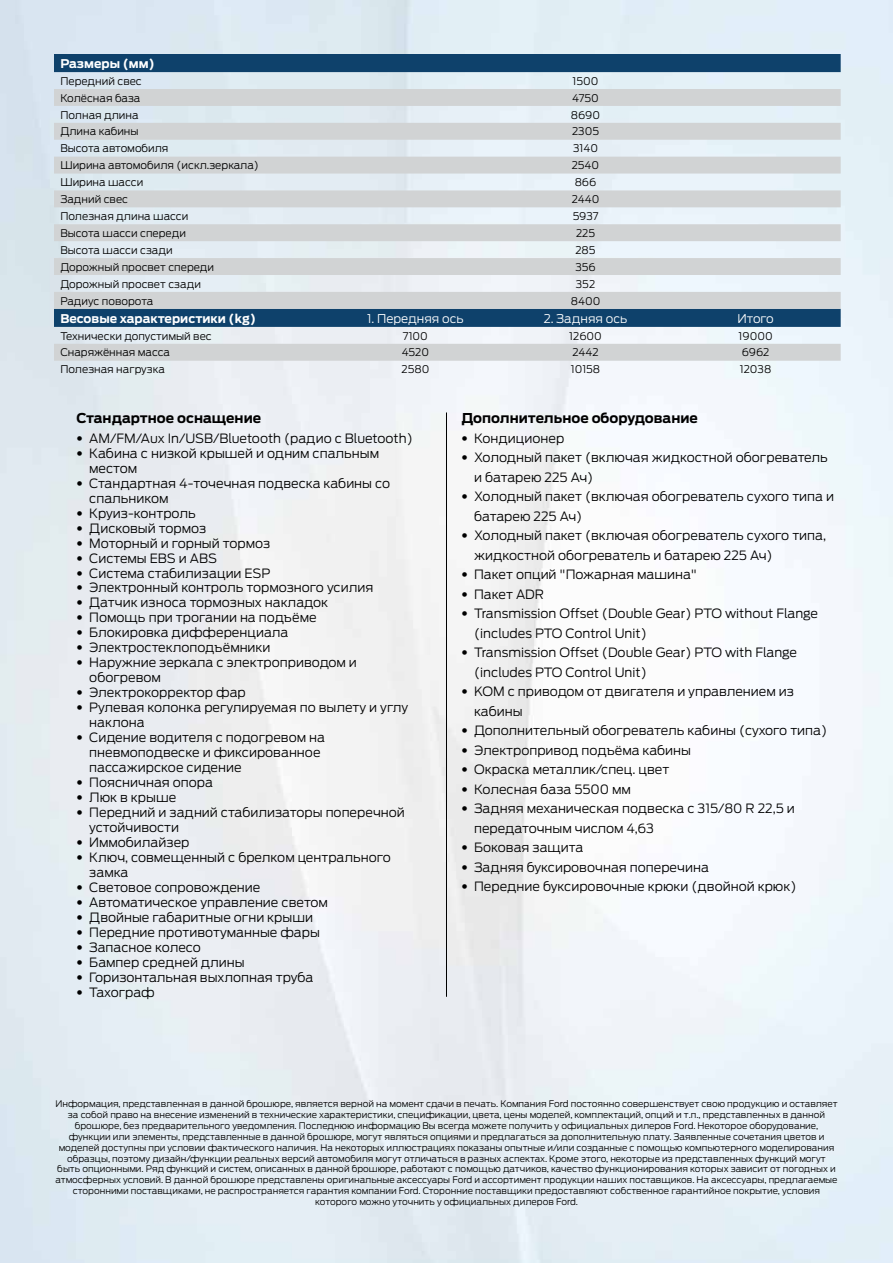
<style>
.page{position:relative;width:893px;height:1263px;background:#fff}
.page>*{position:absolute;margin:0;border:0;box-sizing:border-box;transform-origin:0 0}
.t1{font:700 13.5px "Ford Antenna";color:#000}
.t2{font:300 12.75px/15px "Ford Antenna";color:#000}
.t3{font:700 12px "Ford Antenna";color:#fff}
.t4{font:300 12px "Ford Antenna";color:#fff}
.t5{font:300 10.5px "Ford Antenna";color:#000}
.t6{font:300 9px/10.8px "Ford Antenna";color:#000;text-align:center}
.s1{font-family:"Helvetica Neue LT Std"}
</style>
<div class="page">
<hr style="left:446px;top:412px;width:1px;height:585px;background:#000">
<svg style="left:54px;top:54px;width:787px;height:35px;background:#7393ac"></svg>
<svg style="left:54px;top:89px;width:787px;height:272px;background:#cdd5dc"></svg>
<div style="left:54px;top:292px;width:787px;height:17px;background:#d1d3d4"></div>
<p class="t3" style="left:60px;top:53px;width:96px">Размеры (мм)</p>
<p class="t5" style="left:60px;top:72px;width:83px">Передний свес</p>
<p class="t5" style="left:573px;top:72px;width:27px">1500</p>
<p class="t5" style="left:60px;top:89px;width:82px">Колёсная база</p>
<p class="t5" style="left:572px;top:89px;width:28px">4750</p>
<p class="t5" style="left:60px;top:106px;width:80px">Полная длина</p>
<p class="t5" style="left:571px;top:106px;width:31px">8690</p>
<p class="t5" style="left:60px;top:123px;width:80px">Длина кабины</p>
<p class="t5" style="left:572px;top:123px;width:28px">2305</p>
<p class="t5" style="left:60px;top:140px;width:110px">Высота автомобиля</p>
<p class="t5" style="left:573px;top:140px;width:26px">3140</p>
<p class="t5" style="left:60px;top:157px;width:200px">Ширина автомобиля (искл.зеркала)</p>
<p class="t5" style="left:572px;top:157px;width:29px">2540</p>
<p class="t5" style="left:60px;top:173px;width:84px">Ширина шасси</p>
<p class="t5" style="left:575px;top:173px;width:23px">866</p>
<p class="t5" style="left:60px;top:190px;width:69px">Задний свес</p>
<p class="t5" style="left:572px;top:190px;width:29px">2440</p>
<p class="t5" style="left:60px;top:207px;width:129px">Полезная длина шасси</p>
<p class="t5" style="left:573px;top:207px;width:27px">5937</p>
<p class="t5" style="left:60px;top:224px;width:127px">Высота шасси спереди</p>
<p class="t5" style="left:576px;top:224px;width:21px">225</p>
<p class="t5" style="left:60px;top:241px;width:114px">Высота шасси сзади</p>
<p class="t5" style="left:575px;top:241px;width:22px">285</p>
<p class="t5" style="left:60px;top:258px;width:155px">Дорожный просвет спереди</p>
<p class="t5" style="left:575px;top:258px;width:22px">356</p>
<p class="t5" style="left:60px;top:275px;width:142px">Дорожный просвет сзади</p>
<p class="t5" style="left:576px;top:275px;width:21px">352</p>
<p class="t5" style="left:60px;top:292px;width:95px">Радиус поворота</p>
<p class="t5" style="left:571px;top:292px;width:31px">8400</p>
<p class="t3" style="left:60px;top:307px;width:197px">Весовые характеристики (kg)</p>
<p class="t4" style="left:367px;top:308px;width:98px">1. Передняя ось</p>
<p class="t4" style="left:544px;top:308px;width:85px">2. Задняя ось</p>
<p class="t4" style="left:737px;top:308px;width:38px">Итого</p>
<p class="t5" style="left:60px;top:327px;width:153px">Технически допустимый вес</p>
<p class="t5" style="left:403px;top:327px;width:26px">7100</p>
<p class="t5" style="left:569px;top:327px;width:34px">12600</p>
<p class="t5" style="left:739px;top:327px;width:36px">19000</p>
<p class="t5" style="left:60px;top:344px;width:111px">Снаряжённая масса</p>
<p class="t5" style="left:402px;top:344px;width:29px">4520</p>
<p class="t5" style="left:572px;top:344px;width:28px">2442</p>
<p class="t5" style="left:742px;top:344px;width:29px">6962</p>
<p class="t5" style="left:60px;top:361px;width:106px">Полезная нагрузка</p>
<p class="t5" style="left:402px;top:361px;width:29px">2580</p>
<p class="t5" style="left:571px;top:361px;width:31px">10158</p>
<p class="t5" style="left:740px;top:361px;width:33px">12038</p>
<p class="t1" style="left:77px;top:406px;width:186px">Стандартное оснащение</p>
<p class="t2" style="left:77px;top:429px;width:338px"><span class="s1">•</span> AM/FM/Aux In/USB/Bluetooth (радио с Bluetooth)</p>
<p class="t2" style="left:89px;top:444px;width:291px;text-indent:-13px"><span class="s1">•</span> Кабина с низкой крышей и одним спальным местом</p>
<p class="t2" style="left:89px;top:474px;width:302px;text-indent:-13px"><span class="s1">•</span> Стандартная 4-точечная подвеска кабины со спальником</p>
<p class="t2" style="left:77px;top:504px;width:121px"><span class="s1">•</span> Круиз-контроль</p>
<p class="t2" style="left:77px;top:519px;width:131px"><span class="s1">•</span> Дисковый тормоз</p>
<p class="t2" style="left:77px;top:534px;width:195px"><span class="s1">•</span> Моторный и горный тормоз</p>
<p class="t2" style="left:77px;top:549px;width:142px"><span class="s1">•</span> Системы EBS и ABS</p>
<p class="t2" style="left:77px;top:564px;width:195px"><span class="s1">•</span> Система стабилизации ESP</p>
<p class="t2" style="left:77px;top:579px;width:298px"><span class="s1">•</span> Электронный контроль тормозного усилия</p>
<p class="t2" style="left:77px;top:594px;width:253px"><span class="s1">•</span> Датчик износа тормозных накладок</p>
<p class="t2" style="left:77px;top:609px;width:242px"><span class="s1">•</span> Помощь при трогании на подъёме</p>
<p class="t2" style="left:77px;top:624px;width:213px"><span class="s1">•</span> Блокировка дифференциала</p>
<p class="t2" style="left:77px;top:639px;width:196px"><span class="s1">•</span> Электростеклоподъёмники</p>
<p class="t2" style="left:89px;top:654px;width:269px;text-indent:-13px"><span class="s1">•</span> Наружние зеркала с электроприводом и обогревом</p>
<p class="t2" style="left:77px;top:684px;width:171px"><span class="s1">•</span> Электрокорректор фар</p>
<p class="t2" style="left:89px;top:698px;width:320px;text-indent:-13px"><span class="s1">•</span> Рулевая колонка регулируемая по вылету и углу наклона</p>
<p class="t2" style="left:89px;top:728px;width:237px;text-indent:-13px"><span class="s1">•</span> Сидение водителя с подогревом на пневмоподвеске и фиксированное пассажирское сидение</p>
<p class="t2" style="left:77px;top:773px;width:138px"><span class="s1">•</span> Поясничная опора</p>
<p class="t2" style="left:77px;top:788px;width:101px"><span class="s1">•</span> Люк в крыше</p>
<p class="t2" style="left:89px;top:803px;width:317px;text-indent:-13px"><span class="s1">•</span> Передний и задний стабилизаторы поперечной устойчивости</p>
<p class="t2" style="left:77px;top:833px;width:114px"><span class="s1">•</span> Иммобилайзер</p>
<p class="t2" style="left:89px;top:848px;width:303px;text-indent:-13px"><span class="s1">•</span> Ключ, совмещенный с брелком центрального замка</p>
<p class="t2" style="left:77px;top:878px;width:185px"><span class="s1">•</span> Световое сопровождение</p>
<p class="t2" style="left:77px;top:893px;width:253px"><span class="s1">•</span> Автоматическое управление светом</p>
<p class="t2" style="left:77px;top:908px;width:238px"><span class="s1">•</span> Двойные габаритные огни крыши</p>
<p class="t2" style="left:77px;top:923px;width:245px"><span class="s1">•</span> Передние противотуманные фары</p>
<p class="t2" style="left:77px;top:938px;width:126px"><span class="s1">•</span> Запасное колесо</p>
<p class="t2" style="left:77px;top:953px;width:170px"><span class="s1">•</span> Бампер средней длины</p>
<p class="t2" style="left:77px;top:968px;width:238px"><span class="s1">•</span> Горизонтальная выхлопная труба</p>
<p class="t2" style="left:77px;top:983px;width:80px"><span class="s1">•</span> Тахограф</p>
<p class="t1" style="left:461px;top:406px;width:238px">Дополнительное оборудование</p>
<p class="t2" style="left:461px;top:429px;width:104px"><span class="s1">•</span> Кондиционер</p>
<p class="t2" style="left:474px;top:446px;width:355px;line-height:19.5px;text-indent:-13px"><span class="s1">•</span> Холодный пакет (включая жидкостной обогреватель и батарею 225 Ач)</p>
<p class="t2" style="left:474px;top:485px;width:361px;line-height:19.5px;text-indent:-13px"><span class="s1">•</span> Холодный пакет (включая обогреватель сухого типа и батарею 225 Ач)</p>
<p class="t2" style="left:474px;top:524px;width:353px;line-height:19.5px;text-indent:-13px"><span class="s1">•</span> Холодный пакет (включая обогреватель сухого типа, жидкостной обогреватель и батарею 225 Ач)</p>
<p class="t2" style="left:461px;top:566px;width:237px"><span class="s1">•</span> Пакет опций "Пожарная машина"</p>
<p class="t2" style="left:461px;top:585px;width:84px"><span class="s1">•</span> Пакет ADR</p>
<p class="t2" style="left:474px;top:602px;width:346px;line-height:19.5px;text-indent:-13px"><span class="s1">•</span> Transmission Offset (Double Gear) PTO without Flange (includes PTO Control Unit)</p>
<p class="t2" style="left:474px;top:641px;width:325px;line-height:19.5px;text-indent:-13px"><span class="s1">•</span> Transmission Offset (Double Gear) PTO with Flange (includes PTO Control Unit)</p>
<p class="t2" style="left:474px;top:680px;width:321px;line-height:19.5px;text-indent:-13px"><span class="s1">•</span> KOM с приводом от двигателя и управлением из кабины</p>
<p class="t2" style="left:461px;top:722px;width:367px"><span class="s1">•</span> Дополнительный обогреватель кабины (сухого типа)</p>
<p class="t2" style="left:461px;top:741px;width:231px"><span class="s1">•</span> Электропривод подъёма кабины</p>
<p class="t2" style="left:461px;top:761px;width:209px"><span class="s1">•</span> Окраска металлик/спец. цвет</p>
<p class="t2" style="left:461px;top:780px;width:171px"><span class="s1">•</span> Колесная база 5500 мм</p>
<p class="t2" style="left:474px;top:797px;width:322px;line-height:19.5px;text-indent:-13px"><span class="s1">•</span> Задняя механическая подвеска с 315/80 R 22,5 и передаточным числом 4,63</p>
<p class="t2" style="left:461px;top:838px;width:124px"><span class="s1">•</span> Боковая защита</p>
<p class="t2" style="left:461px;top:858px;width:249px"><span class="s1">•</span> Задняя буксировочная поперечина</p>
<p class="t2" style="left:461px;top:877px;width:337px"><span class="s1">•</span> Передние буксировочные крюки (двойной крюк)</p>
<p class="t6" style="left:55px;top:1098px;width:784px">Информация, представленная в данной брошюре, является верной на момент сдачи в печать. Компания Ford постоянно совершенствует свою продукцию и оставляет за собой право на внесение изменений в технические характеристики, спецификации, цвета, цены моделей, комплектаций, опций и т.п., представленных в данной брошюре, без предварительного уведомления. Последнюю информацию Вы всегда можете получить у официальных дилеров Ford. Некоторое оборудование, функции или элементы, представленные в данной брошюре, могут являться опциями и предлагаться за дополнительную плату. Заявленные сочетания цветов и моделей доступны при условии фактического наличия. На некоторых иллюстрациях показаны опытные и/или созданные с помощью компьютерного моделирования образцы, поэтому дизайн/функции реальных версий автомобиля могут отличаться в разных аспектах. Кроме этого, некоторые из представленных функций могут быть опционными. Ряд функций и систем, описанных в данной брошюре, работают с помощью датчиков, качество функционирования которых зависит от погодных и атмосферных условий. В данной брошюре представлены оригинальные аксессуары Ford и ассортимент продукции наших поставщиков. На аксессуары, предлагаемые сторонними поставщиками, не распространяется гарантия компании Ford. Сторонние поставщики предоставляют собственное гарантийное покрытие, условия которого можно уточнить у официальных дилеров Ford.</p>
</div>
